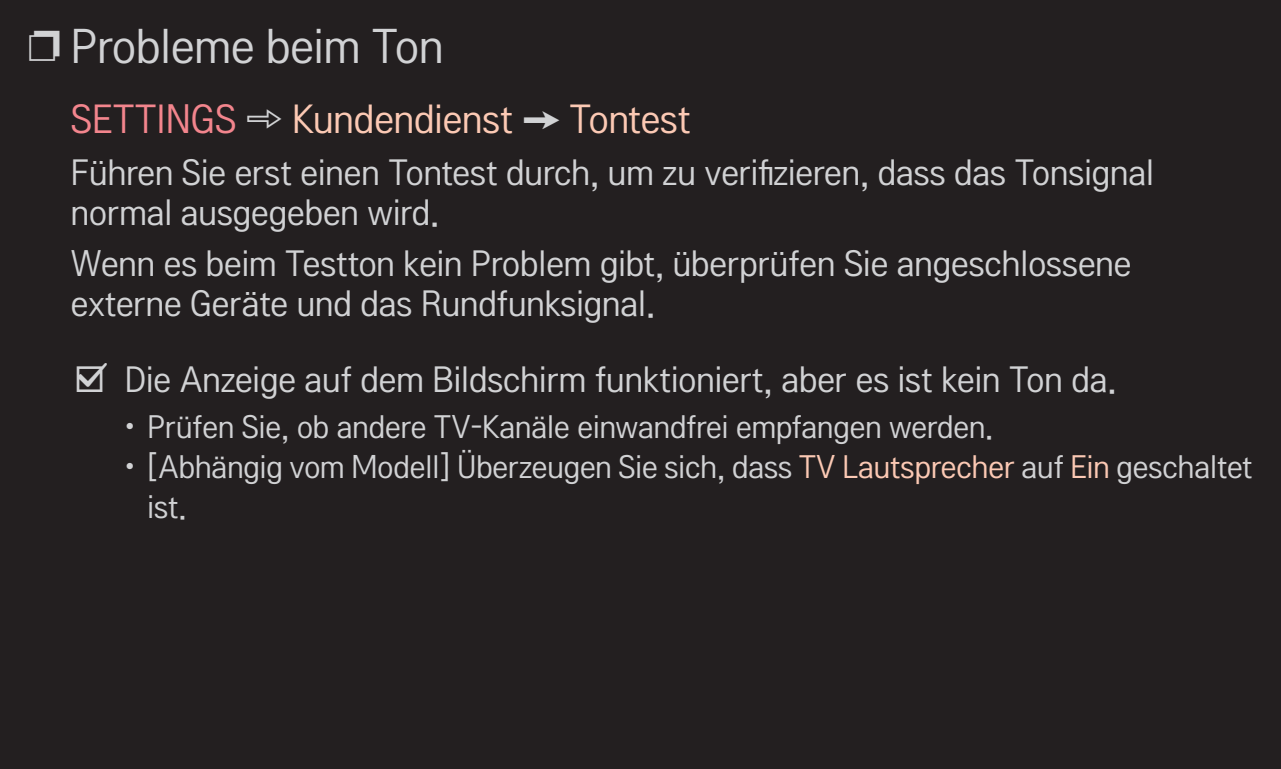
<style>
.page{position:relative;width:1281px;height:769px;background:#fff}
.page>*{position:absolute;margin:0;border:0;box-sizing:border-box;transform-origin:0 0}
.t1{font:48px "LG Display Light";color:#d1d2d4}
.t2{font:40px "LG Display Light";color:#fcc9b4}
.t3{font:36px/40px "LG Display Light";color:#d1d2d4}
.t4{font:32px/40px "LG Display Light";color:#d1d2d4}
.s1{font-size:42px}
.s2{color:#f3858d}
.s3{color:#d1d2d4}
.s4{color:#fcc9b4}
</style>
<div class="page">
<div style="left:0;top:0;width:1280px;height:768px;background:#231f20"></div>
<h1 class="t1" style="left:28px;top:9px;width:416px"><span class="s1">❐</span> Probleme beim Ton</h1>
<p class="t2" style="left:71px;top:89px;width:621px"><span class="s2">SETTINGS</span> <span class="s3">➾</span> Kundendienst <span class="s3">➙</span> Tontest</p>
<p class="t3" style="left:71px;top:149px;width:1084px">Führen Sie erst einen Tontest durch, um zu verifizieren, dass das Tonsignal normal ausgegeben wird.</p>
<p class="t3" style="left:71px;top:240px;width:1061px">Wenn es beim Testton kein Problem gibt, überprüfen Sie angeschlossene externe Geräte und das Rundfunksignal.</p>
<p class="t3" style="left:74px;top:356px;width:1044px">ꕢ Die Anzeige auf dem Bildschirm funktioniert, aber es ist kein Ton da.</p>
<p class="t4" style="left:125px;top:404px;width:869px">• Prüfen Sie, ob andere TV-Kanäle einwandfrei empfangen werden.</p>
<p class="t4" style="left:147px;top:444px;width:1106px;text-indent:-23px">• [Abhängig vom Modell] Überzeugen Sie sich, dass <span class="s4">TV Lautsprecher</span> auf <span class="s4">Ein</span> geschaltet ist.</p>
</div>
